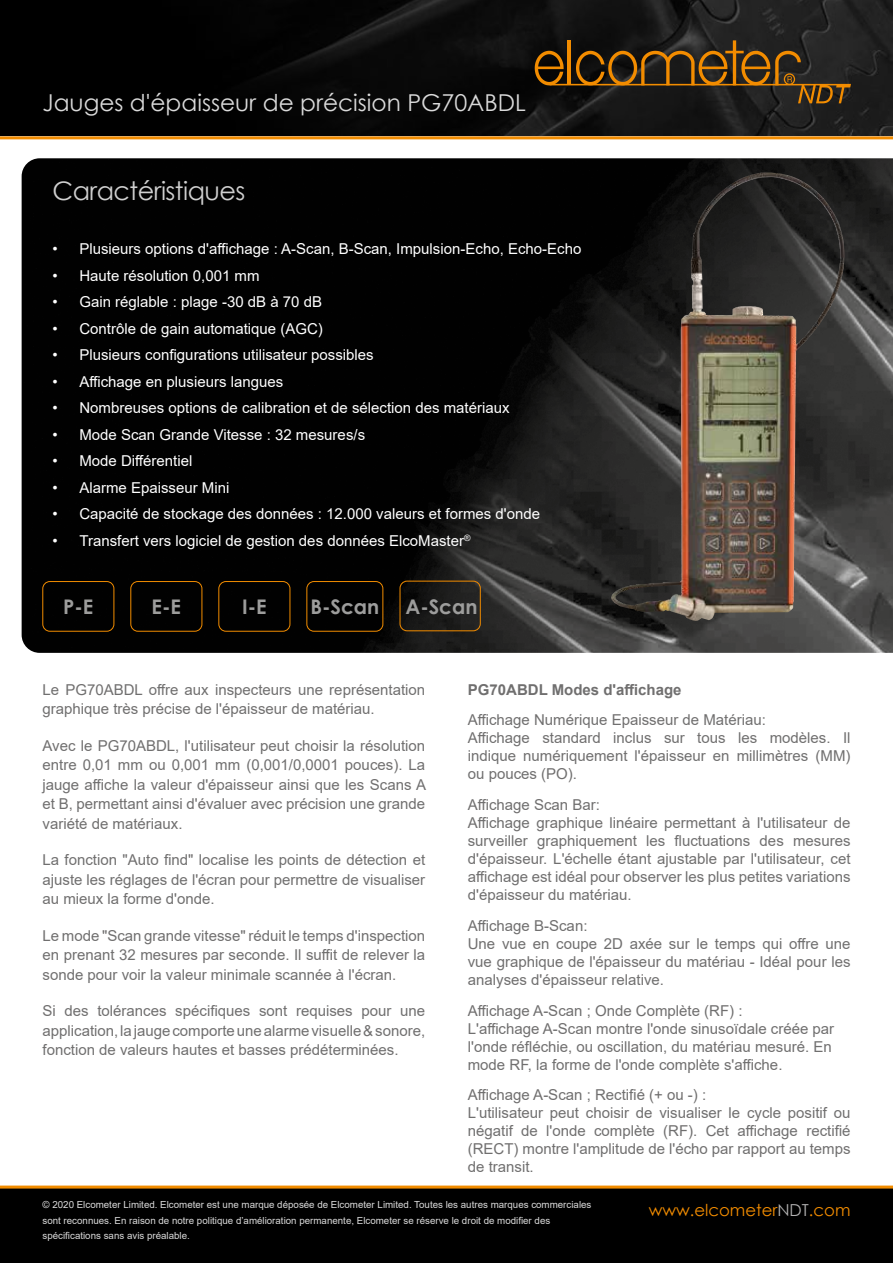
<style>
.page{position:relative;width:893px;height:1263px;background:#fff}
.page>*{position:absolute;margin:0;border:0;box-sizing:border-box;transform-origin:0 0}
.t1{font:25.5px "Century Gothic";letter-spacing:-.02em;color:#d0d0d0}
.t2{font:23.25px "Century Gothic";color:#dadada}
.t3{font:700 20.1px "Century Gothic";color:#9d9d9c}
.t4{font:16.5px "Century Gothic";color:#f28c00}
.t5{font:15px/18px "Arial";color:#706f6f}
.t6{font:15px "Arial";color:#fff}
.t7{font:700 15px "Arial";color:#706f6f}
.t8{font:9.75px/15.9px "Arial";color:#dadada}
.s1{color:#b3b2b2}
</style>
<div class="page">
<div style="left:0;top:1188px;width:893px;height:75px;background:#000"></div>
<hr style="left:0;top:136px;width:893px;height:3px;background:#f28c00">
<hr style="left:0;top:1185px;width:893px;height:3px;background:#f28c00">
<svg style="left:0;top:0;width:893px;height:136px;background:#0b0b0b"></svg>
<svg style="left:535px;top:40px;width:316px;height:63px;background:#402e16"></svg>
<img style="left:22px;top:158px;width:871px;height:495px">
<div style="left:43px;top:581px;width:71px;height:50px;border:1px solid #f28c00;border-radius:7px"></div>
<div style="left:131px;top:581px;width:71px;height:50px;border:1px solid #f28c00;border-radius:7px"></div>
<div style="left:219px;top:581px;width:71px;height:50px;border:1px solid #f28c00;border-radius:7px"></div>
<div style="left:307px;top:581px;width:76px;height:50px;border:1px solid #f28c00;border-radius:7px"></div>
<div style="left:400px;top:581px;width:81px;height:50px;border:1px solid #f28c00;border-radius:7px"></div>
<img style="left:611px;top:172px;width:234px;height:449px">
<h2 class="t2" style="left:43px;top:86px;width:485px">Jauges d'épaisseur de précision PG70ABDL</h2>
<h1 class="t1" style="left:52px;top:173px;width:195px">Caractéristiques</h1>
<p class="t6" style="left:52px;top:239px;width:530px">• Plusieurs options d'affichage : A-Scan, B-Scan, Impulsion-Echo, Echo-Echo</p>
<p class="t6" style="left:52px;top:265px;width:209px">• Haute résolution 0,001 mm</p>
<p class="t6" style="left:52px;top:292px;width:271px">• Gain réglable : plage -30 dB à 70 dB</p>
<p class="t6" style="left:52px;top:318px;width:272px">• Contrôle de gain automatique (AGC)</p>
<p class="t6" style="left:52px;top:345px;width:323px">• Plusieurs configurations utilisateur possibles</p>
<p class="t6" style="left:52px;top:371px;width:232px">• Affichage en plusieurs langues</p>
<p class="t6" style="left:52px;top:398px;width:459px">• Nombreuses options de calibration et de sélection des matériaux</p>
<p class="t6" style="left:52px;top:424px;width:314px">• Mode Scan Grande Vitesse : 32 mesures/s</p>
<p class="t6" style="left:52px;top:451px;width:142px">• Mode Différentiel</p>
<p class="t6" style="left:52px;top:477px;width:179px">• Alarme Epaisseur Mini</p>
<p class="t6" style="left:52px;top:504px;width:489px">• Capacité de stockage des données : 12.000 valeurs et formes d'onde</p>
<p class="t6" style="left:52px;top:530px;width:420px">• Transfert vers logiciel de gestion des données ElcoMaster<sup>®</sup></p>
<h3 class="t3" style="left:63px;top:591px;width:32px">P-E</h3>
<h3 class="t3" style="left:152px;top:591px;width:31px">E-E</h3>
<h3 class="t3" style="left:242px;top:591px;width:26px">I-E</h3>
<h3 class="t3" style="left:310px;top:591px;width:70px">B-Scan</h3>
<h3 class="t3" style="left:405px;top:591px;width:74px">A-Scan</h3>
<p class="t5" style="left:43px;top:679px;width:384px;line-height:19.5px">Le PG70ABDL offre aux inspecteurs une représentation graphique très précise de l'épaisseur de matériau.</p>
<p class="t5" style="left:43px;top:735px;width:385px;line-height:19.5px;text-align:justify">Avec le PG70ABDL, l'utilisateur peut choisir la résolution entre 0,01 mm ou 0,001 mm (0,001/0,0001 pouces). La jauge affiche la valeur d'épaisseur ainsi que les Scans A et B, permettant ainsi d'évaluer avec précision une grande variété de matériaux.</p>
<p class="t5" style="left:43px;top:850px;width:384px;line-height:19.5px;text-align:justify">La fonction "Auto find" localise les points de détection et ajuste les réglages de l'écran pour permettre de visualiser au mieux la forme d'onde.</p>
<p class="t5" style="left:43px;top:925px;width:384px;line-height:19.5px;text-align:justify">Le mode "Scan grande vitesse" réduit le temps d'inspection en prenant 32 mesures par seconde. Il suffit de relever la sonde pour voir la valeur minimale scannée à l'écran.</p>
<p class="t5" style="left:43px;top:1001px;width:384px;line-height:19.5px;text-align:justify">Si des tolérances spécifiques sont requises pour une application, la jauge comporte une alarme visuelle &amp; sonore, fonction de valeurs hautes et basses prédéterminées.</p>
<p class="t7" style="left:468px;top:679px;width:215px">PG70ABDL Modes d'affichage</p>
<p class="t5" style="left:468px;top:711px;width:384px">Affichage Numérique Epaisseur de Matériau:<br>Affichage standard inclus sur tous les modèles. Il indique numériquement l'épaisseur en millimètres (MM) ou pouces (PO).</p>
<p class="t5" style="left:468px;top:796px;width:384px">Affichage Scan Bar:<br>Affichage graphique linéaire permettant à l'utilisateur de surveiller graphiquement les fluctuations des mesures d'épaisseur. L'échelle étant ajustable par l'utilisateur, cet affichage est idéal pour observer les plus petites variations d'épaisseur du matériau.</p>
<p class="t5" style="left:468px;top:916px;width:384px">Affichage B-Scan:<br>Une vue en coupe 2D axée sur le temps qui offre une vue graphique de l'épaisseur du matériau - Idéal pour les analyses d'épaisseur relative.</p>
<p class="t5" style="left:468px;top:1001px;width:368px">Affichage A-Scan ; Onde Complète (RF) :<br>L'affichage A-Scan montre l'onde sinusoïdale créée par l'onde réfléchie, ou oscillation, du matériau mesuré. En mode RF, la forme de l'onde complète s'affiche.</p>
<p class="t5" style="left:468px;top:1086px;width:384px">Affichage A-Scan ; Rectifié (+ ou -) :<br>L'utilisateur peut choisir de visualiser le cycle positif ou négatif de l'onde complète (RF). Cet affichage rectifié (RECT) montre l'amplitude de l'écho par rapport au temps de transit.</p>
<p class="t8" style="left:43px;top:1196px;width:550px">© 2020 Elcometer Limited. Elcometer est une marque déposée de Elcometer Limited. Toutes les autres marques commerciales sont reconnues. En raison de notre politique d’amélioration permanente, Elcometer se réserve le droit de modifier des spécifications sans avis préalable.</p>
<p class="t4" style="left:649px;top:1198px;width:203px">www.elcometer<span class="s1">NDT</span>.com</p>
</div>
